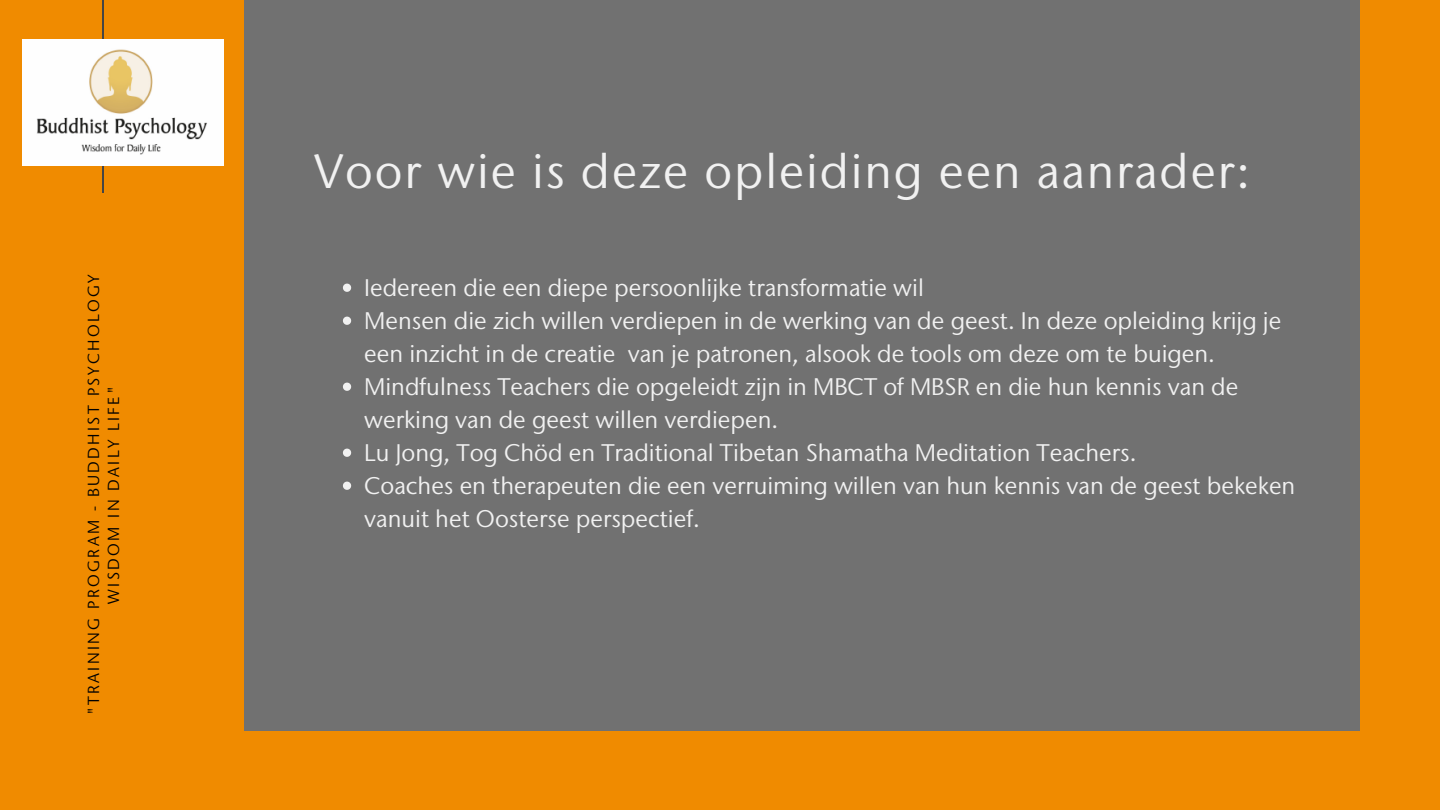
<style>
.page{position:relative;width:1440px;height:810px;background:#f08b00}
.page>*{position:absolute;margin:0;border:0;box-sizing:border-box;transform-origin:0 0}
.t1{font:48px "Stone Sans IIITC Pro";letter-spacing:.04em;color:#f1f1f1}
.t2{font:24px/33px "Stone Sans IIITC Pro";color:#f1f1f1}
.t3{font:16px "Stone Sans IIITC Pro";letter-spacing:.15em;color:#000}
</style>
<div class="page">
<div style="left:244px;top:0;width:1115px;height:730px;background:#717171"></div>
<hr style="left:103px;top:0;width:1px;height:193px;background:#454545">
<svg style="left:343px;top:284px;width:8px;height:8px"></svg>
<svg style="left:343px;top:317px;width:8px;height:8px"></svg>
<svg style="left:343px;top:383px;width:8px;height:8px"></svg>
<svg style="left:343px;top:449px;width:8px;height:8px"></svg>
<svg style="left:343px;top:482px;width:8px;height:8px"></svg>
<img style="left:22px;top:40px;width:202px;height:126px">
<p class="t3" style="left:83px;top:715px;width:443px;rotate:-90deg">"TRAINING PROGRAM - BUDDHIST PSYCHOLOGY</p>
<p class="t3" style="left:103px;top:604px;width:219px;rotate:-90deg">WISDOM IN DAILY LIFE"</p>
<p class="t1" style="left:315px;top:140px;width:937px">Voor wie is deze opleiding een aanrader:</p>
<p class="t2" style="left:364px;top:271px;width:561px">Iedereen die een diepe persoonlijke transformatie wil</p>
<p class="t2" style="left:364px;top:304px;width:919px">Mensen die zich willen verdiepen in de werking van de geest. In deze opleiding krijg je een inzicht in de creatie van je patronen, alsook de tools om deze om te buigen.</p>
<p class="t2" style="left:364px;top:370px;width:876px">Mindfulness Teachers die opgeleidt zijn in MBCT of MBSR en die hun kennis van de werking van de geest willen verdiepen.</p>
<p class="t2" style="left:364px;top:436px;width:774px">Lu Jong, Tog Chöd en Traditional Tibetan Shamatha Meditation Teachers.</p>
<p class="t2" style="left:364px;top:469px;width:933px">Coaches en therapeuten die een verruiming willen van hun kennis van de geest bekeken vanuit het Oosterse perspectief.</p>
</div>
